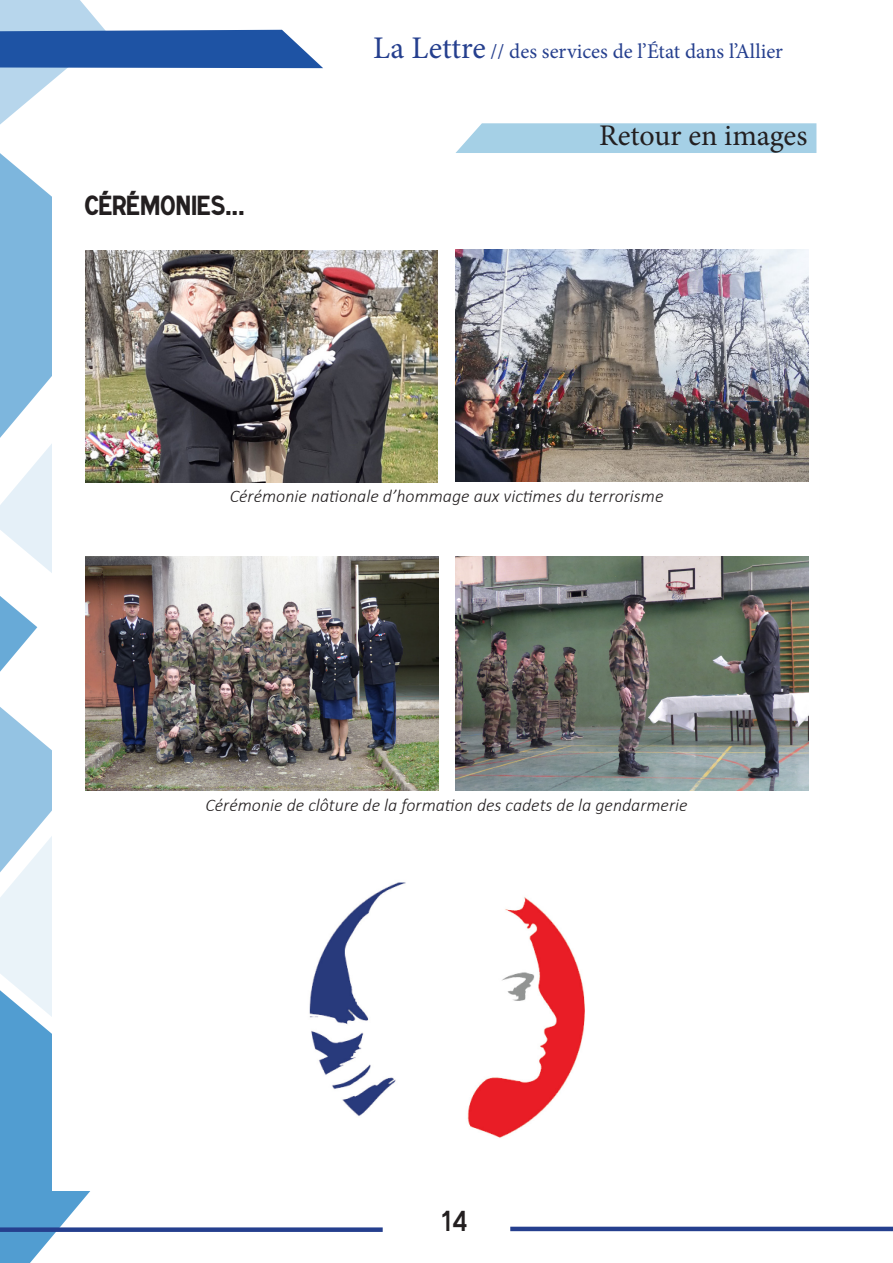
<style>
.page{position:relative;width:893px;height:1263px;background:#fff}
.page>*{position:absolute;margin:0;border:0;box-sizing:border-box;transform-origin:0 0}
.t1{font:30px "Minion Pro";color:#231f20}
.t2{font:27px "Caracteres L1";color:#231f20}
.t3{font:25.5px "Caracteres L2";color:#231f20}
.t4{font:21px "Minion Pro";color:#253f8e}
.t5{font:italic 300 18px "Calibri";color:#231f20}
.s1{font-size:31.5px}
</style>
<div class="page">
<hr style="left:510px;top:1227px;width:383px;height:4px;background:#253f8e">
<svg style="left:0;top:465px;width:52px;height:490px"></svg>
<svg style="left:0;top:955px;width:91px;height:308px;fill:#519dd1"></svg>
<svg style="left:0;top:197px;width:52px;height:268px;fill:#7db6dd"></svg>
<svg style="left:0;top:0;width:323px;height:197px"></svg>
<div style="left:0;top:1227px;width:383px;height:5px;background:#253f8e"></div>
<svg style="left:455px;top:123px;width:361px;height:30px;background:#a9d2e7"></svg>
<div style="left:53px;top:154px;width:776px;height:1036px;background:#fff"></div>
<img style="left:85px;top:250px;width:353px;height:232px">
<img style="left:455px;top:250px;width:353px;height:232px">
<img style="left:85px;top:556px;width:353px;height:234px">
<img style="left:309px;top:882px;width:276px;height:256px">
<img style="left:455px;top:556px;width:353px;height:234px">
<p class="t4" style="left:373px;top:37px;width:411px"><span class="s1">La Lettre</span> // des services de l’État dans l’Allier</p>
<p class="t2" style="left:85px;top:191px;width:162px">CÉRÉMONIES...</p>
<p class="t1" style="left:599px;top:115px;width:210px">Retour en images</p>
<p class="t5" style="left:230px;top:484px;width:435px">Cérémonie nationale d’hommage aux victimes du terrorisme</p>
<p class="t5" style="left:205px;top:793px;width:484px">Cérémonie de clôture de la formation des cadets de la gendarmerie</p>
<h3 class="t3" style="left:441px;top:1206px;width:29px">14</h3>
</div>
